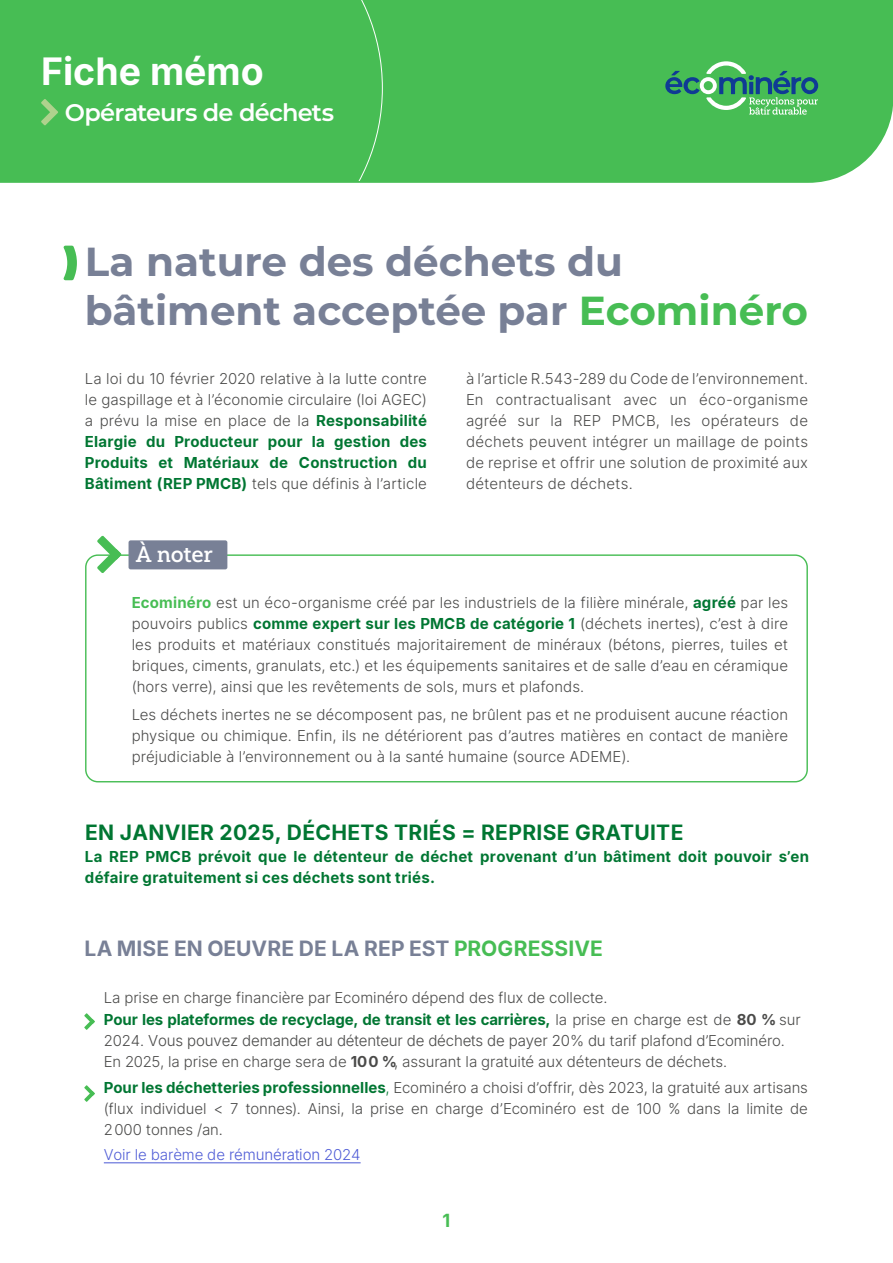
<style>
.page{position:relative;width:893px;height:1263px;background:#fff}
.page>*{position:absolute;margin:0;border:0;box-sizing:border-box;transform-origin:0 0}
.t1{font:700 40.5px/48.6px "Montserrat";color:#788096}
.t2{font:700 37.5px "Inter";color:#fff}
.t3{font:600 24px "Montserrat";letter-spacing:-.035em;color:#fff}
.t4{font:22.5px "Yorkten Slab Nor Med";letter-spacing:-.01em;color:#fff}
.t5{font:700 21px "Inter";letter-spacing:.015em;color:#007632}
.t6{font:700 21px "Inter";letter-spacing:.005em;color:#788096}
.t7{font:700 18px "Inter";color:#47bd54}
.t8{font:300 15px/21px "Inter";letter-spacing:-.005em;color:#4a4a49;text-align:justify}
.t9{font:700 15px/21px "Inter";letter-spacing:.02em;color:#007632}
.t10{font:300 15px "Inter";letter-spacing:-.01em;color:#4f5cd6}
.s1{color:#47bd54}
.s2{font-weight:700;color:#007632}
.s3{font-weight:700;color:#47bd54}
.s4{font-style:inherit}
.s5{font-weight:700}
.s6{color:#007632}
</style>
<div class="page">
<svg style="left:63px;top:246px;width:14px;height:34px"></svg>
<div style="left:85px;top:554px;width:722px;height:228px;border:1px solid #47bd54;border-radius:12px"></div>
<svg style="left:97px;top:536px;width:24px;height:37px"></svg>
<div style="left:128px;top:540px;width:99px;height:29px;background:#788096;border-radius:2px"></div>
<div style="left:0;top:0;width:892px;height:183px;background:#47bd54"></div>
<div style="left:14px;top:0;width:369px;height:181px;background:#47bd54"></div>
<svg style="left:665px;top:61px;width:153px;height:54px;background:#51b06f"></svg>
<svg style="left:41px;top:99px;width:17px;height:27px"></svg>
<svg style="left:84px;top:1085px;width:11px;height:17px"></svg>
<svg style="left:84px;top:1013px;width:11px;height:17px"></svg>
<hr style="left:104px;top:1162px;width:256px;height:1px;background:#4f5cd6">
<p class="t2" style="left:41px;top:43px;width:224px">Fiche mémo</p>
<p class="t3" style="left:65px;top:96px;width:271px">Opérateurs de déchets</p>
<p class="t1" style="left:85px;top:235px;width:724px">La nature des déchets du bâtiment acceptée par <span class="s1">Ecominéro</span></p>
<p class="t8" style="left:85px;top:368px;width:343px">La loi du 10 février 2020 relative à la lutte contre le gaspillage et à l’économie circulaire (loi AGEC) a prévu la mise en place de la <span class="s2">Responsabilité Elargie du Producteur pour la gestion des Produits et Matériaux de Construction du Bâtiment (REP PMCB)</span> tels que définis à l’article</p>
<p class="t8" style="left:466px;top:368px;width:343px">à l’article R.543-289 du Code de l’environnement.</p>
<p class="t8" style="left:466px;top:389px;width:343px">En contractualisant avec un éco-organisme agréé sur la REP PMCB, les opérateurs de déchets peuvent intégrer un maillage de points de reprise et offrir une solution de proximité aux détenteurs de déchets.</p>
<p class="t4" style="left:136px;top:540px;width:79px">À noter</p>
<p class="t8" style="left:132px;top:591px;width:658px"><span class="s3">Ecominéro</span> est un éco-organisme créé par les industriels de la filière minérale, <span class="s2">agréé</span> par les pouvoirs publics <span class="s2">comme expert sur les PMCB de catégorie 1</span> (déchets inertes), c’est à dire les produits et matériaux constitués majoritairement de minéraux (bétons, pierres, tuiles et briques, ciments, granulats, etc.) et les équipements sanitaires et de salle d’eau en céramique (hors verre), ainsi que les revêtements de sols, murs et plafonds.</p>
<p class="t8" style="left:132px;top:704px;width:658px">Les déchets inertes ne se décomposent pas, ne brûlent pas et ne produisent aucune réaction physique ou chimique. Enfin, ils ne détériorent pas d’autres matières en contact de manière préjudiciable à l’environnement ou à la santé humaine (source ADEME).</p>
<p class="t5" style="left:85px;top:816px;width:600px"><span class="s4">EN JANVIER 2025</span>, DÉCHETS TRIÉS = REPRISE GRATUITE</p>
<p class="t9" style="left:85px;top:846px;width:725px">La REP PMCB prévoit que le détenteur de déchet provenant d<span class="s4">’</span>un bâtiment doit pouvoir s<span class="s4">’</span>en défaire gratuitement si ces déchets sont triés.</p>
<p class="t6" style="left:84px;top:933px;width:520px">LA MISE EN OEUVRE DE LA REP EST <span class="s1">PROGRESSIVE</span></p>
<p class="t8" style="left:104px;top:986px;width:698px;line-height:22.5px">La prise en charge financière par Ecominéro dépend des flux de collecte.<br><span class="s2">Pour les plateformes de recyclage, de transit et les carrières,</span> la prise en charge est de <span class="s5">80 %</span> sur</p>
<p class="t8" style="left:104px;top:1030px;width:682px">2024. Vous pouvez demander au détenteur de déchets de payer 20% du tarif plafond d’Ecominéro.<br>En 2025, la prise en charge sera de <span class="s5">100 %</span>, assurant la gratuité aux détenteurs de déchets.</p>
<p class="t8" style="left:104px;top:1077px;width:705px"><span class="s2">Pour les déchetteries professionnelles</span><span class="s6">,</span> Ecominéro a choisi d’offrir, dès 2023, la gratuité aux artisans (flux individuel &lt; 7 tonnes). Ainsi, la prise en charge d’Ecominéro est de 100 % dans la limite de 2000 tonnes /an.</p>
<p class="t10" style="left:104px;top:1144px;width:258px">Voir le barème de rémunération 2024</p>
<p class="t7" style="left:442px;top:1207px;width:9px">1</p>
</div>
